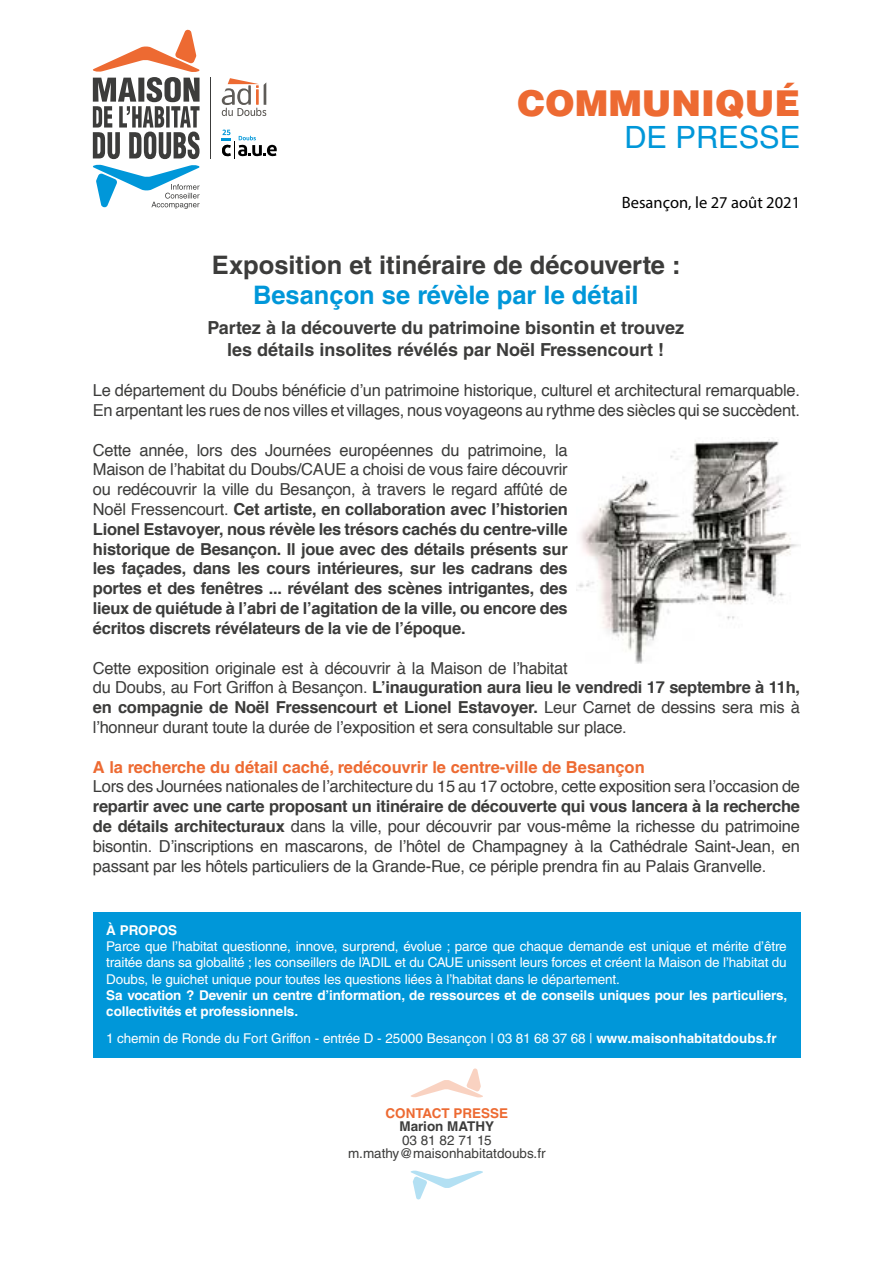
<style>
.page{position:relative;width:893px;height:1263px;background:#fff}
.page>*{position:absolute;margin:0;border:0;box-sizing:border-box;transform-origin:0 0}
.t1{font:900 35.55px "Helvetica LT Std";color:#ed6a32}
.t2{font:30.75px "Helvetica LT Std";color:#0097d9}
.t3{font:700 25.5px "Helvetica LT Std";color:#3c3c3b}
.t4{font:700 25.5px "Helvetica LT Std";color:#0097d9}
.t5{font:700 18px/21.6px "Helvetica LT Std";color:#3c3c3b;text-align:center}
.t6{font:16.5px/19.8px "Helvetica";letter-spacing:-.015em;color:#3c3c3b}
.t7{font:700 16.5px/19.8px "Helvetica";letter-spacing:-.015em;color:#3c3c3b;text-align:justify}
.t8{font:700 16.5px "Helvetica LT Std";color:#ed6a32}
.t9{font:16.5px "Myriad Pro";color:#000}
.t10{font:13.5px/16.2px "Helvetica LT Std";letter-spacing:-.01em;color:#fff;text-align:justify}
.t11{font:700 13.5px/16.2px "Helvetica LT Std";letter-spacing:-.01em;color:#fff}
.t12{font:13.5px/13.5px "Helvetica LT Std";color:#3c3c3b;text-align:center}
.t13{font:700 13.5px "Helvetica LT Std";color:#ed6a32}
.t14{font:700 13.5px "Helvetica LT Std";color:#3c3c3b}
.s1{font-weight:400}
.s2{font-weight:700}
</style>
<div class="page">
<div style="left:93px;top:913px;width:707px;height:145px;background:#0097d9"></div>
<svg style="left:92px;top:29px;width:108px;height:180px"></svg>
<hr style="left:210px;top:78px;width:1px;height:81px;background:#3c3c3b">
<svg style="left:222px;top:78px;width:44px;height:38px"></svg>
<svg style="left:222px;top:129px;width:55px;height:30px"></svg>
<svg style="left:410px;top:1170px;width:73px;height:30px"></svg>
<svg style="left:411px;top:1068px;width:72px;height:30px"></svg>
<img style="left:576px;top:439px;width:223px;height:224px">
<h1 class="t1" style="left:517px;top:80px;width:284px">COMMUNIQUÉ</h1>
<h2 class="t2" style="left:624px;top:120px;width:177px">DE PRESSE</h2>
<p class="t9" style="left:622px;top:193px;width:180px">Besançon, le 27 août 2021</p>
<h3 class="t3" style="left:212px;top:249px;width:470px">Exposition et itinéraire de découverte :</h3>
<h3 class="t4" style="left:253px;top:280px;width:387px">Besançon se révèle par le détail</h3>
<p class="t5" style="left:207px;top:317px;width:478px">Partez à la découverte du patrimoine bisontin et trouvez les détails insolites révélés par Noël Fressencourt !</p>
<p class="t6" style="left:93px;top:381px;width:709px">Le département du Doubs bénéficie d’un patrimoine historique, culturel et architectural remarquable.<br>En arpentant les rues de nos villes et villages, nous voyageons au rythme des siècles qui se succèdent.</p>
<p class="t7" style="left:93px;top:440px;width:476px"><span class="s1">Cette année, lors des Journées européennes du patrimoine, la Maison de l’habitat du Doubs/CAUE a choisi de vous faire découvrir ou redécouvrir la ville du Besançon, à travers le regard affûté de Noël Fressencourt.</span> Cet artiste, en collaboration avec l’historien Lionel Estavoyer, nous révèle les trésors cachés du centre-ville historique de Besançon. Il joue avec des détails présents sur les façades, dans les cours intérieures, sur les cadrans des portes et des fenêtres ... révélant des scènes intrigantes, des lieux de quiétude à l’abri de l’agitation de la ville, ou encore des écritos discrets révélateurs de la vie de l’époque.</p>
<p class="t6" style="left:93px;top:658px;width:709px">Cette exposition originale est à découvrir à la Maison de l’habitat<br>du Doubs, au Fort Griffon à Besançon. <span class="s2">L’inauguration aura lieu le vendredi 17 septembre à 11h, en compagnie de Noël Fressencourt et Lionel Estavoyer.</span> Leur Carnet de dessins sera mis à l’honneur durant toute la durée de l’exposition et sera consultable sur place.</p>
<p class="t8" style="left:93px;top:757px;width:553px">A la recherche du détail caché, redécouvrir le centre-ville de Besançon</p>
<p class="t6" style="left:93px;top:777px;width:709px">Lors des Journées nationales de l’architecture du 15 au 17 octobre, cette exposition sera l’occasion de</p>
<p class="t6" style="left:93px;top:797px;width:709px;text-align:justify"><span class="s2">repartir avec une carte proposant un itinéraire de découverte qui vous lancera à la recherche de détails architecturaux</span> dans la ville, pour découvrir par vous-même la richesse du patrimoine bisontin. D’inscriptions en mascarons, de l’hôtel de Champagney à la Cathédrale Saint-Jean, en passant par les hôtels particuliers de la Grande-Rue, ce périple prendra fin au Palais Granvelle.</p>
<p class="t11" style="left:106px;top:922px;width:72px">À PROPOS</p>
<p class="t10" style="left:106px;top:938px;width:682px">Parce que l’habitat questionne, innove, surprend, évolue ; parce que chaque demande est unique et mérite d’être traitée dans sa globalité ; les conseillers de l’ADIL et du CAUE unissent leurs forces et créent la Maison de l’habitat du Doubs, le guichet unique pour toutes les questions liées à l’habitat dans le département.</p>
<p class="t11" style="left:106px;top:987px;width:682px">Sa vocation ? Devenir un centre d’information, de ressources et de conseils uniques pour les particuliers, collectivités et professionnels.</p>
<p class="t10" style="left:106px;top:1030px;width:672px">1 chemin de Ronde du Fort Griffon - entrée D - 25000 Besançon | 03 81 68 37 68 | <span class="s2">www.maisonhabitatdoubs.fr</span></p>
<p class="t13" style="left:385px;top:1105px;width:124px">CONTACT PRESSE</p>
<p class="t14" style="left:399px;top:1118px;width:96px">Marion MATHY</p>
<p class="t12" style="left:348px;top:1133px;width:199px">03 81 82 71 15 m.mathy@maisonhabitatdoubs.fr</p>
</div>
